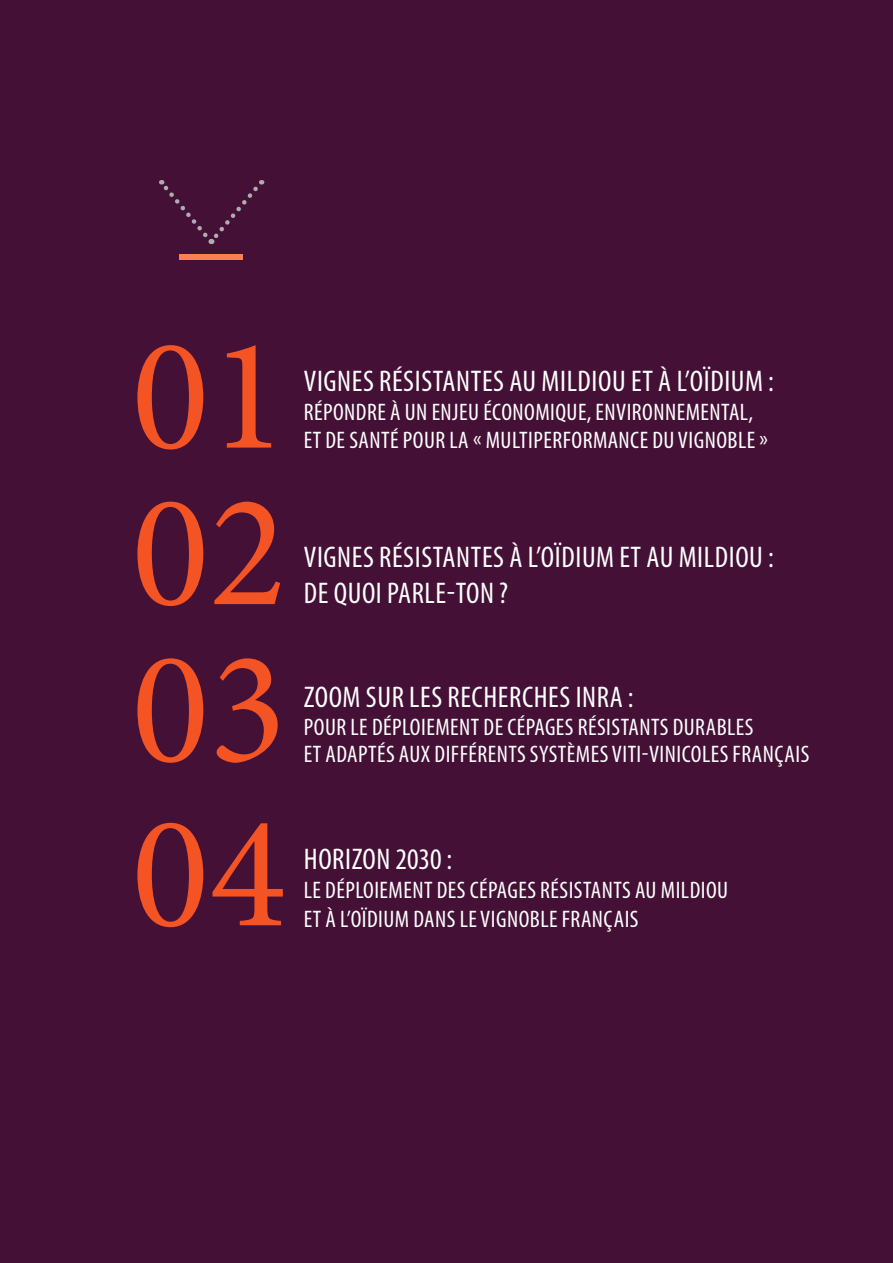
<style>
.page{position:relative;width:893px;height:1263px;background:#441036}
.page>*{position:absolute;margin:0;border:0;box-sizing:border-box;transform-origin:0 0}
.t1{font:161.4px "Minion Pro";color:#f45424}
.t2{font:condensed 30px "Myriad Pro";letter-spacing:.02em;color:#fff}
.t3{font:condensed 24px "Myriad Pro";letter-spacing:.02em;color:#fff}
</style>
<div class="page">
<svg style="left:159px;top:180px;width:103px;height:64px"></svg>
<div style="left:179px;top:254px;width:64px;height:6px;background:#f88051"></div>
<h1 class="t1" style="left:132px;top:300px;width:156px">01</h1>
<h1 class="t1" style="left:132px;top:456px;width:156px">02</h1>
<h1 class="t1" style="left:132px;top:613px;width:156px">03</h1>
<p class="t2" style="left:304px;top:365px;width:471px">VIGNES RÉSISTANTES AU MILDIOU ET À L’OÏDIUM :</p>
<p class="t3" style="left:304px;top:399px;width:451px">RÉPONDRE À UN ENJEU ÉCONOMIQUE, ENVIRONNEMENTAL,</p>
<p class="t3" style="left:304px;top:427px;width:466px">ET DE SANTÉ POUR LA « MULTIPERFORMANCE DU VIGNOBLE »</p>
<p class="t2" style="left:304px;top:541px;width:471px">VIGNES RÉSISTANTES À L’OÏDIUM ET AU MILDIOU :</p>
<p class="t2" style="left:304px;top:577px;width:206px">DE QUOI PARLE-TON ?</p>
<p class="t2" style="left:304px;top:681px;width:331px">ZOOM SUR LES RECHERCHES INRA :</p>
<p class="t3" style="left:304px;top:714px;width:451px">POUR LE DÉPLOIEMENT DE CÉPAGES RÉSISTANTS DURABLES</p>
<p class="t3" style="left:304px;top:741px;width:507px">ET ADAPTÉS AUX DIFFÉRENTS SYSTÈMES VITI-VINICOLES FRANÇAIS</p>
<h1 class="t1" style="left:132px;top:777px;width:156px">04</h1>
<p class="t2" style="left:304px;top:843px;width:150px">HORIZON 2030 :</p>
<p class="t3" style="left:304px;top:877px;width:426px">LE DÉPLOIEMENT DES CÉPAGES RÉSISTANTS AU MILDIOU</p>
<p class="t3" style="left:304px;top:906px;width:336px">ET À L’OÏDIUM DANS LE VIGNOBLE FRANÇAIS</p>
</div>
